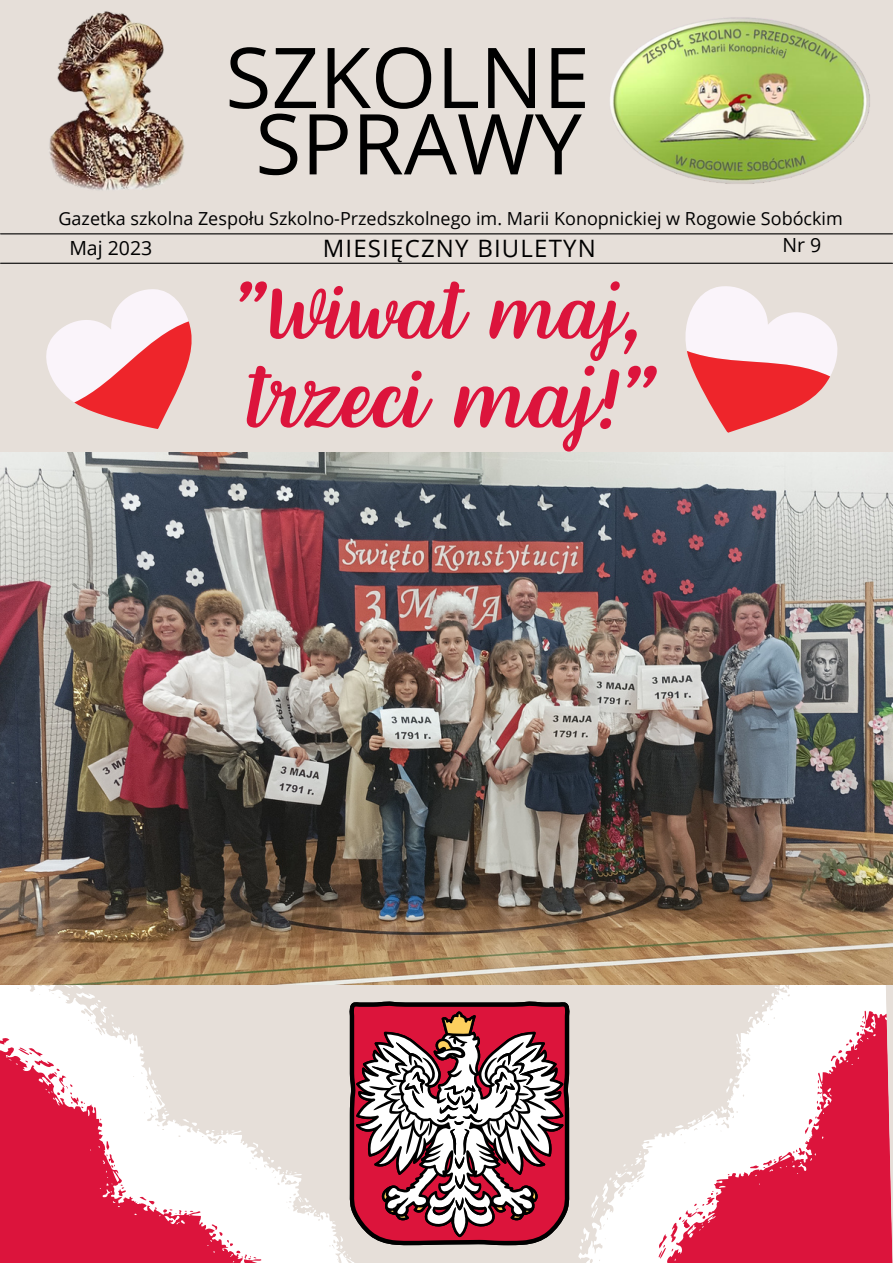
<style>
.page{position:relative;width:893px;height:1264px;background:#fff}
.page>*{position:absolute;margin:0;border:0;box-sizing:border-box;transform-origin:0 0}
.t1{font:84px "Open Sans";color:#000}
.t2{font:82.35px "Together";color:#dc143c}
.t3{font:76.35px "Together";color:#dc143c}
.t4{font:24px "Open Sans";letter-spacing:.05em;color:#000}
.t5{font:19.5px "Open Sans";color:#000}
.t6{font:18px "Open Sans";color:#000}
</style>
<div class="page">
<div style="left:0;top:0;width:892px;height:1262px;background:#e6dfd9"></div>
<hr style="left:1px;top:263px;width:891px;height:1px;background:#000">
<hr style="left:1px;top:233px;width:891px;height:1px;background:#000">
<img style="left:610px;top:17px;width:260px;height:167px">
<img style="left:49px;top:11px;width:136px;height:179px">
<svg style="left:685px;top:286px;width:153px;height:147px"></svg>
<svg style="left:46px;top:289px;width:146px;height:140px"></svg>
<svg style="left:0;top:984px;width:354px;height:278px"></svg>
<svg style="left:0;top:1037px;width:261px;height:225px"></svg>
<svg style="left:568px;top:984px;width:324px;height:278px"></svg>
<svg style="left:643px;top:1010px;width:249px;height:252px"></svg>
<svg style="left:349px;top:1001px;width:221px;height:244px;fill:#000"></svg>
<svg style="left:353px;top:1005px;width:212px;height:236px;background:#9f1f37"></svg>
<svg style="left:356px;top:1011px;width:207px;height:226px;background:#c91e3f"></svg>
<svg style="left:359px;top:1014px;width:201px;height:220px;background:#af6d79"></svg>
<img style="left:0;top:452px;width:892px;height:532px">
<p class="t1" style="left:225px;top:18px;width:366px">SZKOLNE</p>
<p class="t1" style="left:255px;top:85px;width:328px">SPRAWY</p>
<p class="t6" style="left:58px;top:206px;width:785px">Gazetka szkolna Zespołu Szkolno-Przedszkolnego im. Marii Konopnickiej w Rogowie Sobóckim</p>
<p class="t5" style="left:69px;top:234px;width:84px">Maj 2023</p>
<p class="t4" style="left:322px;top:231px;width:275px">MIESIĘCZNY BIULETYN</p>
<p class="t5" style="left:782px;top:231px;width:40px">Nr 9</p>
<p class="t3" style="left:233px;top:262px;width:414px">"Wiwat maj,</p>
<p class="t2" style="left:251px;top:345px;width:408px">trzeci maj!"</p>
</div>
